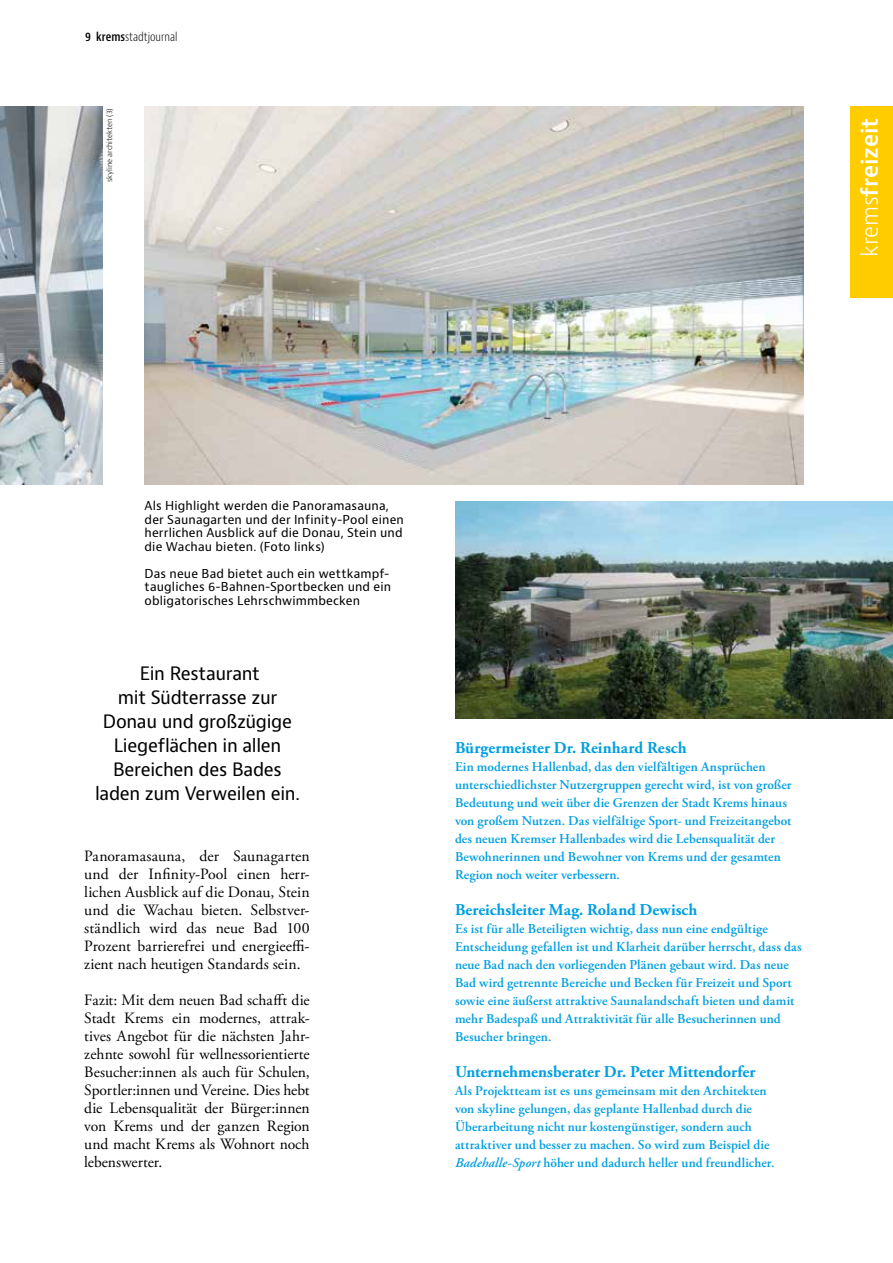
<style>
.page{position:relative;width:893px;height:1263px;background:#fff}
.page>*{position:absolute;margin:0;border:0;box-sizing:border-box;transform-origin:0 0}
.t1{font:600 22.5px "Bernino Sans";letter-spacing:-.01em;color:#fff}
.t2{font:18px/24px "Bernino Sans";letter-spacing:-.02em;color:#000;text-align:center}
.t3{font:700 16.5px "Adobe Garamond Pro";color:#009fe3}
.t4{font:15.75px/18px "Adobe Garamond Pro";color:#000;text-align:justify}
.t5{font:600 13.5px/18px "Adobe Garamond Pro";letter-spacing:.005em;color:#009fe3}
.t6{font:12px/13.5px "Bernino Sans";letter-spacing:.01em;color:#000}
.t7{font:300 condensed 12px "Bernino Sans";color:#000}
.t8{font:300 7.5px "Bernino Sans";letter-spacing:-.01em;color:#000}
.s1{font-weight:600}
.s2{font-weight:300}
.s3{font-style:italic}
</style>
<div class="page">
<div style="left:850px;top:106px;width:43px;height:192px;background:#fc0"></div>
<img style="left:145px;top:106px;width:659px;height:379px">
<img style="left:0;top:106px;width:102px;height:379px">
<img style="left:455px;top:501px;width:438px;height:217px">
<p class="t7" style="left:85px;top:29px;width:94px"><span class="s1">9 krems</span>stadtjournal</p>
<p class="t8" style="left:104px;top:182px;width:75px;rotate:-90deg">skyline architekten (3)</p>
<h1 class="t1" style="left:855px;top:257px;width:140px;rotate:-90deg"><span class="s2">krems</span>freizeit</h1>
<p class="t6" style="left:145px;top:499px;width:261px">Als Highlight werden die Panoramasauna, der Saunagarten und der Infinity-Pool einen herrlichen Ausblick auf die Donau, Stein und die Wachau bieten. (Foto links)</p>
<p class="t6" style="left:145px;top:567px;width:248px">Das neue Bad bietet auch ein wettkampf&shy;taugliches 6-Bahnen-Sportbecken und ein obligatorisches Lehrschwimmbecken</p>
<h2 class="t2" style="left:95px;top:662px;width:206px">Ein Restaurant<br>mit Südterrasse zur<br>Donau und großzügige<br>Liegeflächen in allen<br>Bereichen des Bades laden zum Verweilen ein.</h2>
<p class="t4" style="left:84px;top:848px;width:227px">Panoramasauna, der Saunagarten und der Infinity-Pool einen herr&shy;lichen Ausblick auf die Donau, Stein und die Wachau bieten. Selbstver&shy;ständlich wird das neue Bad 100<br>Prozent barrierefrei und energieeffi&shy;zient nach heutigen Standards sein.</p>
<p class="t4" style="left:84px;top:992px;width:227px">Fazit: Mit dem neuen Bad schafft die Stadt Krems ein modernes, attrak&shy;tives Angebot für die nächsten Jahr&shy;zehnte sowohl für wellnessorientierte Besucher:innen als auch für Schulen, Sportler:innen und Vereine. Dies hebt die Lebensqualität der Bürger:innen von Krems und der ganzen Region und macht Krems als Wohnort noch lebenswerter.</p>
<p class="t3" style="left:455px;top:738px;width:233px">Bürgermeister Dr. Reinhard Resch</p>
<p class="t5" style="left:455px;top:758px;width:338px">Ein modernes Hallenbad, das den vielfältigen Ansprüchen unterschiedlichster Nutzergruppen gerecht wird, ist von großer Bedeutung und weit über die Grenzen der Stadt Krems hinaus von großem Nutzen. Das vielfältige Sport- und Freizeitangebot des neuen Kremser Hallenbades wird die Lebensqualität der Bewohnerinnen und Bewohner von Krems und der gesamten Region noch weiter verbessern.</p>
<p class="t3" style="left:455px;top:900px;width:244px">Bereichsleiter Mag. Roland Dewisch</p>
<p class="t5" style="left:455px;top:920px;width:348px">Es ist für alle Beteiligten wichtig, dass nun eine endgültige Entscheidung gefallen ist und Klarheit darüber herrscht, dass das neue Bad nach den vorliegenden Plänen gebaut wird. Das neue Bad wird getrennte Bereiche und Becken für Freizeit und Sport sowie eine äußerst attraktive Saunalandschaft bieten und damit mehr Badespaß und Attraktivität für alle Besucherinnen und Besucher bringen.</p>
<p class="t3" style="left:455px;top:1062px;width:302px">Unternehmensberater Dr. Peter Mittendorfer</p>
<p class="t5" style="left:455px;top:1082px;width:321px">Als Projektteam ist es uns gemeinsam mit den Architekten von skyline gelungen, das geplante Hallenbad durch die Überarbeitung nicht nur kostengünstiger, sondern auch attraktiver und besser zu machen. So wird zum Beispiel die <span class="s3">Badehalle-Sport</span> höher und dadurch heller und freundlicher.</p>
</div>
